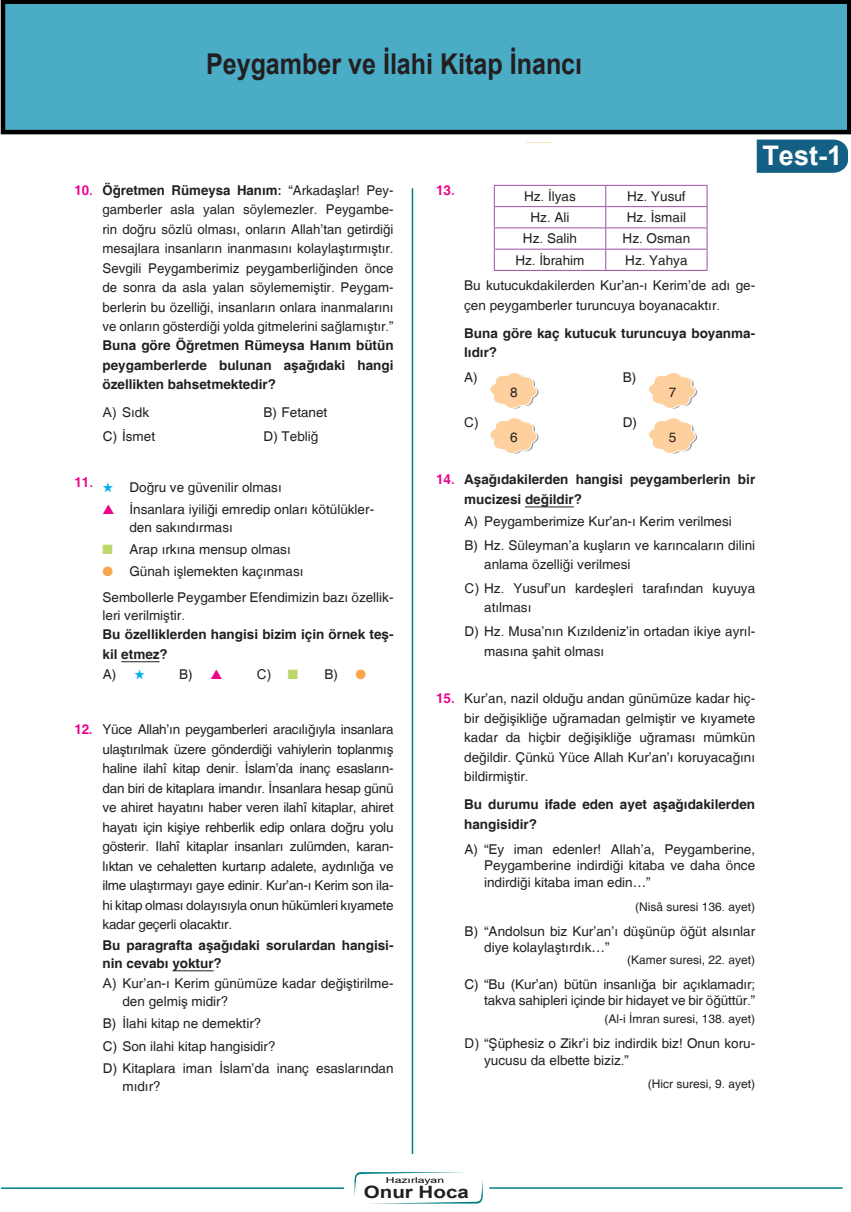
<style>
.page{position:relative;width:851px;height:1212px;background:#fff}
.page>*{position:absolute;margin:0;border:0;box-sizing:border-box;transform-origin:0 0}
.t1{font:700 28.65px "Arial";color:#231f20;scale:.87 1}
.t2{font:700 27px "Arial";color:#fff}
.t3{font:700 17.1px "Arial";color:#231f20;scale:1.21 1}
.t4{font:13.5px/19.5px "Helveticaisler";color:#231f20}
.t5{font:700 13.5px/19.5px "Helveticaisler";color:#231f20}
.t6{font:13.5px "Arial";color:#231f20}
.t7{font:700 13.5px "Helveticaisler";color:#ed028c}
.t8{font:12px "Helveticaisler";color:#231f20}
.t9{font:8.1px "Arial";color:#000;scale:1.49 1}
.s1{font-weight:700;color:#ed028c}
.s2{font-weight:700}
.s3{font-family:"Arial"}
.s4{color:#00aeef}
.s5{color:#ed028c}
.s6{color:#bbd76a}
.s7{color:#f9a64a}
.s8{font-weight:400}
</style>
<div class="page">
<svg style="left:527px;top:142px;width:24px;height:1px"></svg>
<hr style="left:121px;top:661px;width:38px;height:1px;background:#231f20">
<hr style="left:172px;top:970px;width:42px;height:1px;background:#231f20">
<hr style="left:525px;top:507px;width:48px;height:1px;background:#231f20">
<hr style="left:494px;top:185px;width:111px;height:1px;background:#9d53a1">
<hr style="left:605px;top:185px;width:102px;height:1px;background:#9d53a1">
<hr style="left:494px;top:206px;width:111px;height:1px;background:#9d53a1">
<hr style="left:605px;top:206px;width:102px;height:1px;background:#9d53a1">
<hr style="left:494px;top:227px;width:111px;height:1px;background:#9d53a1">
<hr style="left:605px;top:227px;width:102px;height:1px;background:#9d53a1">
<hr style="left:494px;top:249px;width:111px;height:1px;background:#9d53a1">
<svg style="left:494px;top:186px;width:1px;height:84px"></svg>
<hr style="left:605px;top:249px;width:102px;height:1px;background:#9d53a1">
<svg style="left:605px;top:186px;width:1px;height:84px"></svg>
<svg style="left:706px;top:186px;width:1px;height:84px"></svg>
<hr style="left:494px;top:270px;width:111px;height:1px;background:#9d53a1">
<hr style="left:605px;top:270px;width:102px;height:1px;background:#9d53a1">
<svg style="left:490px;top:373px;width:49px;height:36px"></svg>
<svg style="left:649px;top:373px;width:48px;height:36px"></svg>
<svg style="left:490px;top:418px;width:49px;height:36px"></svg>
<svg style="left:649px;top:418px;width:48px;height:36px"></svg>
<div style="left:1px;top:0;width:849px;height:134px;background:#4bacc6;border:4px solid #000"></div>
<div style="left:756px;top:140px;width:91px;height:33px;background:#136084"></div>
<svg style="left:354px;top:1172px;width:129px;height:31px"></svg>
<hr style="left:1px;top:1187px;width:343px;height:2px;background:#008080">
<hr style="left:489px;top:1187px;width:353px;height:2px;background:#008080">
<hr style="left:411px;top:188px;width:2px;height:966px;background:#008080">
<h1 class="t1" style="left:206px;top:44px;width:434px">Peygamber ve İlahi Kitap İnancı</h1>
<h2 class="t2" style="left:762px;top:137px;width:81px">Test-1</h2>
<p class="t4" style="left:102px;top:181px;width:292px;text-align:justify;text-indent:-28px"><span class="s1">10.</span> <span class="s2">Öğretmen Rümeysa Hanım:</span> “Arkadaşlar! Pey&shy;gamberler asla yalan söylemezler. Peygambe&shy;rin doğru sözlü olması, onların Allah’tan getirdiği mesajlara insanların inanmasını kolaylaştırmıştır.<br>Sevgili Peygamberimiz peygamberliğinden önce de sonra da asla yalan söylememiştir. Peygam&shy;berlerin bu özelliği, insanların onlara inanmalarını ve onların gösterdiği yolda gitmelerini sağlamıştır.”</p>
<p class="t5" style="left:102px;top:336px;width:292px;text-align:justify">Buna göre Öğretmen Rümeysa Hanım bütün peygamberlerde bulunan aşağıdaki hangi özellikten bahsetmektedir?</p>
<p class="t4" style="left:103px;top:403px;width:48px"><span class="s3">A)</span> Sıdk</p>
<p class="t4" style="left:263px;top:403px;width:65px">B) Fetanet</p>
<p class="t4" style="left:103px;top:427px;width:54px">C) İsmet</p>
<p class="t4" style="left:263px;top:427px;width:56px">D) Tebliğ</p>
<p class="t4" style="left:74px;top:478px;width:209px"><sup>11.</sup> <span class="s4">★</span> Doğru ve güvenilir olması</p>
<p class="t4" style="left:129px;top:501px;width:246px;line-height:18px;text-indent:-27px"><span class="s5">▲</span> İnsanlara iyiliği emredip onları kötülükler&shy;den sakındırması</p>
<p class="t4" style="left:102px;top:540px;width:190px"><span class="s6">■</span> Arap ırkına mensup olması</p>
<p class="t4" style="left:102px;top:559px;width:292px;line-height:26px"><span class="s7">●</span> Günah işlemekten kaçınması<br>Sembollerle Peygamber Efendimizin bazı özellik-</p>
<p class="t4" style="left:102px;top:606px;width:84px">leri verilmiştir.</p>
<p class="t5" style="left:102px;top:625px;width:292px">Bu özelliklerden hangisi bizim için örnek teş&shy;kil etmez?<br><span class="s8">A)</span> <span class="s4">★</span></p>
<p class="t4" style="left:179px;top:665px;width:45px">B) <span class="s5">▲</span></p>
<p class="t6" style="left:257px;top:665px;width:43px">C) <span class="s6">■</span></p>
<p class="t4" style="left:324px;top:665px;width:43px">B) <span class="s7">●</span></p>
<p class="t4" style="left:102px;top:720px;width:292px;text-align:justify;text-indent:-28px"><span class="s1">12.</span> Yüce Allah’ın peygamberleri aracılığıyla insanlara ulaştırılmak üzere gönderdiği vahiylerin toplanmış haline ilahî kitap denir. İslam’da inanç esasların&shy;dan biri de kitaplara imandır. İnsanlara hesap günü ve ahiret hayatını haber veren ilahî kitaplar, ahiret hayatı için kişiye rehberlik edip onlara doğru yolu gösterir. Ilahî kitaplar insanları zulümden, karan&shy;lıktan ve cehaletten kurtarıp adalete, aydınlığa ve ilme ulaştırmayı gaye edinir. Kur’an-ı Kerim son ila&shy;hi kitap olması dolayısıyla onun hükümleri kıyamete kadar geçerli olacaktır.</p>
<p class="t5" style="left:102px;top:936px;width:292px;line-height:18px">Bu paragrafta aşağıdaki sorulardan hangisi&shy;nin cevabı yoktur?</p>
<p class="t4" style="left:122px;top:975px;width:272px;line-height:18px;text-indent:-19px"><span class="s3">A)</span> Kur’an-ı Kerim günümüze kadar değiştirilme&shy;den gelmiş midir?</p>
<p class="t4" style="left:103px;top:1013px;width:292px;line-height:22.2px">B) İlahi kitap ne demektir?<br>C) Son ilahi kitap hangisidir?<br>D) Kitaplara iman İslam’da inanç esaslarından</p>
<p class="t4" style="left:122px;top:1077px;width:40px">mıdır?</p>
<p class="t7" style="left:436px;top:182px;width:20px">13.</p>
<p class="t4" style="left:524px;top:187px;width:53px">Hz. İlyas</p>
<p class="t4" style="left:627px;top:187px;width:60px">Hz. Yusuf</p>
<p class="t4" style="left:530px;top:208px;width:41px">Hz. Ali</p>
<p class="t4" style="left:626px;top:208px;width:61px">Hz. İsmail</p>
<p class="t4" style="left:523px;top:229px;width:56px">Hz. Salih</p>
<p class="t4" style="left:622px;top:229px;width:69px">Hz. Osman</p>
<p class="t4" style="left:515px;top:251px;width:71px">Hz. İbrahim</p>
<p class="t4" style="left:464px;top:248px;width:292px;line-height:25.7px;text-indent:161px">Hz. Yahya<br>Bu kutucukdakilerden Kur’an-ı Kerim’de adı ge-</p>
<p class="t4" style="left:464px;top:296px;width:257px">çen peygamberler turuncuya boyanacaktır.</p>
<p class="t5" style="left:464px;top:324px;width:292px">Buna göre kaç kutucuk turuncuya boyanma&shy;lıdır?</p>
<p class="t4" style="left:464px;top:368px;width:15px">A)</p>
<p class="t4" style="left:510px;top:382px;width:9px">8</p>
<p class="t4" style="left:622px;top:368px;width:15px">B)</p>
<p class="t4" style="left:668px;top:382px;width:9px">7</p>
<p class="t6" style="left:464px;top:413px;width:16px">C)</p>
<p class="t4" style="left:622px;top:413px;width:16px">D)</p>
<p class="t4" style="left:510px;top:428px;width:9px">6</p>
<p class="t4" style="left:668px;top:428px;width:9px">5</p>
<p class="t5" style="left:464px;top:471px;width:292px;text-indent:-28px"><span class="s5">14.</span> Aşağıdakilerden hangisi peygamberlerin bir mucizesi değildir?</p>
<p class="t4" style="left:464px;top:510px;width:292px;line-height:23.7px">A) Peygamberimize Kur’an-ı Kerim verilmesi<br>B) Hz. Süleyman’a kuşların ve karıncaların dilini</p>
<p class="t4" style="left:464px;top:553px;width:292px;line-height:23.7px;text-indent:19px">anlama özelliği verilmesi<br><span class="s3">C)</span> Hz. Yusuf’un kardeşleri tarafından kuyuya</p>
<p class="t4" style="left:464px;top:596px;width:292px;line-height:23.7px;text-indent:19px">atılması<br>D) Hz. Musa’nın Kızıldeniz’in ortadan ikiye ayrıl-</p>
<p class="t4" style="left:484px;top:642px;width:122px">masına şahit olması</p>
<p class="t4" style="left:464px;top:689px;width:292px;text-align:justify;text-indent:-28px"><span class="s1">15.</span> Kur’an, nazil olduğu andan günümüze kadar hiç&shy;bir değişikliğe uğramadan gelmiştir ve kıyamete kadar da hiçbir değişikliğe uğraması mümkün değildir. Çünkü Yüce Allah Kur’an’ı koruyacağını bildirmiştir.</p>
<p class="t5" style="left:464px;top:795px;width:292px">Bu durumu ifade eden ayet aşağıdakilerden hangisidir?</p>
<p class="t4" style="left:484px;top:841px;width:272px;line-height:16.5px;text-align:justify;text-indent:-19px">A) “Ey iman edenler! Allah’a, Peygamberine, Peygamberine indirdiği kitaba ve daha önce indirdiği kitaba iman edin…”</p>
<p class="t8" style="left:635px;top:899px;width:122px">(Nisâ suresi 136. ayet)</p>
<p class="t4" style="left:484px;top:923px;width:272px;line-height:16.5px;text-indent:-19px">B) “Andolsun biz Kur’an’ı düşünüp öğüt alsınlar diye kolaylaştırdık…”</p>
<p class="t8" style="left:627px;top:952px;width:130px">(Kamer suresi, 22. ayet)</p>
<p class="t4" style="left:464px;top:976px;width:292px;line-height:16.5px;text-align:right">C) “Bu (Kur’an) bütün insanlığa bir açıklamadır; tak va sahipleri içinde bir hidayet ve bir öğüttür.”</p>
<p class="t8" style="left:604px;top:1012px;width:152px">(Al-i İmran suresi, 138. ayet)</p>
<p class="t4" style="left:484px;top:1035px;width:272px;line-height:16.5px;text-indent:-19px"><span class="s3">D)</span> “Şüphesiz o Zikr’i biz indirdik biz! Onun koru&shy;yucusu da elbette biziz.”</p>
<p class="t8" style="left:647px;top:1077px;width:109px">(Hicr suresi, 9. ayet)</p>
<p class="t9" style="left:386px;top:1174px;width:41px">Hazırlayan</p>
<p class="t3" style="left:364px;top:1180px;width:88px">Onur Hoca</p>
</div>
